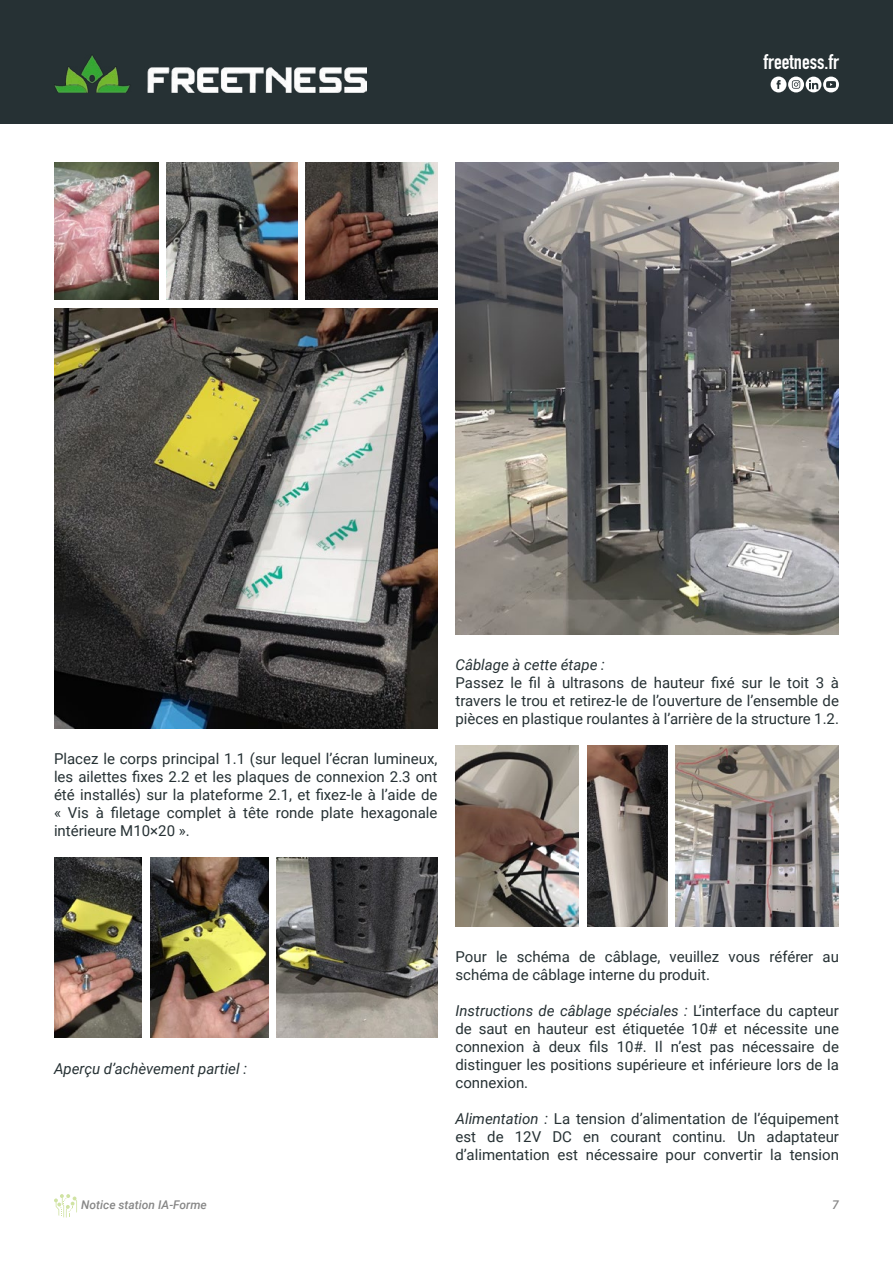
<style>
.page{position:relative;width:893px;height:1263px;background:#fff}
.page>*{position:absolute;margin:0;border:0;box-sizing:border-box;transform-origin:0 0}
.t1{font:700 21px "DIN Condensed";color:#fff}
.t2{font:15px/18px "Roboto";color:#263134;text-align:justify}
.t3{font:italic 15px "Roboto";color:#263134}
.t4{font:italic 500 12px "Roboto";color:#878787}
.s1{font-style:italic}
</style>
<div class="page">
<div style="left:0;top:0;width:893px;height:123px;background:#263134"></div>
<svg style="left:771px;top:77px;width:68px;height:15px"></svg>
<img style="left:54px;top:55px;width:313px;height:37px">
<svg style="left:54px;top:1194px;width:23px;height:23px"></svg>
<img style="left:54px;top:162px;width:104px;height:138px">
<img style="left:167px;top:162px;width:130px;height:138px">
<img style="left:306px;top:162px;width:131px;height:138px">
<img style="left:54px;top:308px;width:383px;height:420px">
<img style="left:54px;top:857px;width:88px;height:181px">
<img style="left:150px;top:857px;width:118px;height:181px">
<img style="left:277px;top:857px;width:160px;height:181px">
<img style="left:455px;top:162px;width:384px;height:472px">
<img style="left:455px;top:745px;width:124px;height:181px">
<img style="left:587px;top:745px;width:80px;height:181px">
<img style="left:676px;top:745px;width:163px;height:181px">
<h1 class="t1" style="left:763px;top:47px;width:77px">freetness.fr</h1>
<p class="t2" style="left:54px;top:749px;width:385px">Placez le corps principal 1.1 (sur lequel l’écran lumineux, les ailettes fixes 2.2 et les plaques de connexion 2.3 ont été installés) sur la plateforme 2.1, et fixez-le à l’aide de « Vis à filetage complet à tête ronde plate hexagonale intérieure M10×20 ».</p>
<p class="t3" style="left:455px;top:654px;width:151px">Câblage à cette étape :</p>
<p class="t2" style="left:455px;top:673px;width:385px">Passez le fil à ultrasons de hauteur fixé sur le toit 3 à travers le trou et retirez-le de l’ouverture de l’ensemble de pièces en plastique roulantes à l’arrière de la structure 1.2.</p>
<p class="t3" style="left:54px;top:1058px;width:194px">Aperçu d’achèvement partiel :</p>
<p class="t2" style="left:455px;top:947px;width:385px">Pour le schéma de câblage, veuillez vous référer au schéma de câblage interne du produit.</p>
<p class="t2" style="left:455px;top:1001px;width:385px"><span class="s1">Instructions de câblage spéciales :</span> L’interface du capteur de saut en hauteur est étiquetée 10# et nécessite une connexion à deux fils 10#. Il n’est pas nécessaire de distinguer les positions supérieure et inférieure lors de la connexion.</p>
<p class="t2" style="left:455px;top:1109px;width:385px"><span class="s1">Alimentation :</span> La tension d’alimentation de l’équipement est de 12V DC en courant continu. Un adaptateur d’alimentation est nécessaire pour convertir la tension</p>
<p class="t4" style="left:81px;top:1196px;width:127px">Notice station IA-Forme</p>
<p class="t4" style="left:832px;top:1196px;width:8px">7</p>
</div>
